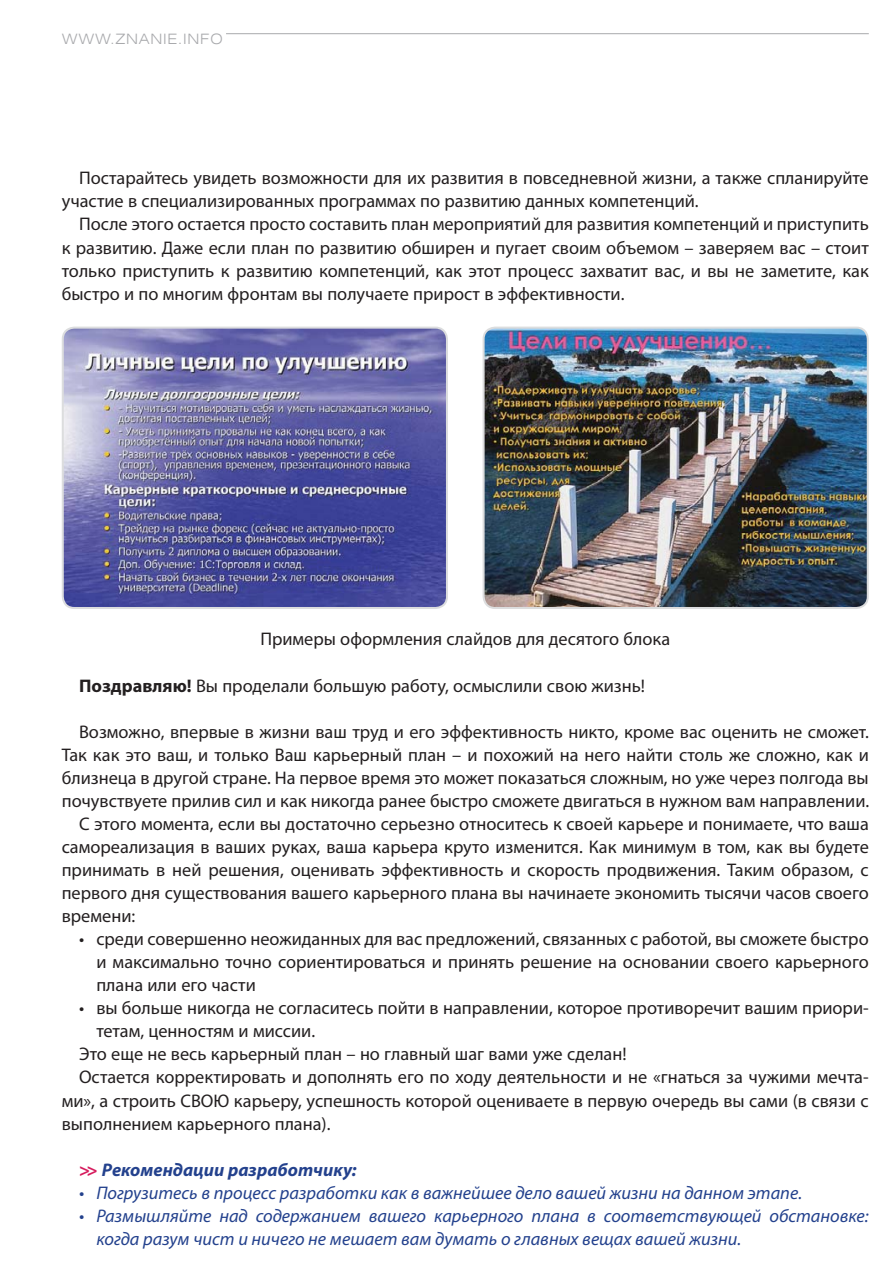
<style>
.page{position:relative;width:893px;height:1263px;background:#fff}
.page>*{position:absolute;margin:0;border:0;box-sizing:border-box;transform-origin:0 0}
.t1{font:18.3px/23.1px "Myriad Pro";color:#231f20;text-align:justify}
.t2{font:italic 18.3px/23.1px "Myriad Pro";color:#23418d}
.t3{font:italic 700 18.3px "Myriad Pro";color:#23418d}
.t4{font:300 14.25px "Helios Ext";letter-spacing:.05em;color:#a8a9ac}
.s1{font-weight:700}
.s2{font-style:normal;color:#d61b5d}
</style>
<div class="page">
<hr style="left:226px;top:33px;width:643px;height:1px;background:#a8a9ac">
<img style="left:63px;top:328px;width:384px;height:280px;border-radius:12px">
<div style="left:62px;top:327px;width:386px;height:282px;border:2px solid #dcddde;border-radius:12px"></div>
<img style="left:484px;top:328px;width:384px;height:280px;border-radius:12px">
<div style="left:482px;top:327px;width:387px;height:282px;border:2px solid #dcddde;border-radius:12px"></div>
<p class="t4" style="left:62px;top:33px;width:162px">WWW.ZNANIE.INFO</p>
<p class="t1" style="left:62px;top:167px;width:808px;text-indent:17px">Постарайтесь увидеть возможности для их развития в повседневной жизни, а также спланируйте участие в специализированных программах по развитию данных компетенций.</p>
<p class="t1" style="left:62px;top:213px;width:808px;text-indent:17px">После этого остается просто составить план мероприятий для развития компетенций и приступить к развитию. Даже если план по развитию обширен и пугает своим объемом – заверяем вас – стоит только приступить к развитию компетенций, как этот процесс захватит вас, и вы не заметите, как быстро и по многим фронтам вы получаете прирост в эффективности.</p>
<p class="t1" style="left:260px;top:628px;width:411px">Примеры оформления слайдов для десятого блока</p>
<p class="t1" style="left:79px;top:674px;width:567px"><span class="s1">Поздравляю!</span> Вы проделали большую работу, осмыслили свою жизнь!</p>
<p class="t1" style="left:79px;top:720px;width:791px">Возможно, впервые в жизни ваш труд и его эффективность никто, кроме вас оценить не сможет.</p>
<p class="t1" style="left:62px;top:743px;width:808px">Так как это ваш, и только Ваш карьерный план – и похожий на него найти столь же сложно, как и</p>
<p class="t1" style="left:62px;top:766px;width:808px">близнеца в другой стране. На первое время это может показаться сложным, но уже через полгода вы</p>
<p class="t1" style="left:62px;top:789px;width:809px">почувствуете прилив сил и как никогда ранее быстро сможете двигаться в нужном вам направлении.</p>
<p class="t1" style="left:79px;top:812px;width:791px">С этого момента, если вы достаточно серьезно относитесь к своей карьере и понимаете, что ваша</p>
<p class="t1" style="left:62px;top:835px;width:808px">самореализация в ваших руках, ваша карьера круто изменится. Как минимум в том, как вы будете</p>
<p class="t1" style="left:62px;top:858px;width:808px">принимать в ней решения, оценивать эффективность и скорость продвижения. Таким образом, с</p>
<p class="t1" style="left:62px;top:881px;width:808px">первого дня существования вашего карьерного плана вы начинаете экономить тысячи часов своего</p>
<p class="t1" style="left:62px;top:904px;width:75px">времени:</p>
<p class="t1" style="left:96px;top:927px;width:774px;text-indent:-17px">• среди совершенно неожиданных для вас предложений, связанных с работой, вы сможете быстро и максимально точно сориентироваться и принять решение на основании своего карьерного плана или его части</p>
<p class="t1" style="left:79px;top:996px;width:791px">• вы больше никогда не согласитесь пойти в направлении, которое противоречит вашим приори-</p>
<p class="t1" style="left:96px;top:1020px;width:220px">тетам, ценностям и миссии.</p>
<p class="t1" style="left:79px;top:1043px;width:549px">Это еще не весь карьерный план – но главный шаг вами уже сделан!</p>
<p class="t1" style="left:79px;top:1066px;width:791px">Остается корректировать и дополнять его по ходу деятельности и не «гнаться за чужими мечта-</p>
<p class="t1" style="left:62px;top:1089px;width:808px">ми», а строить СВОЮ карьеру, успешность которой оцениваете в первую очередь вы сами (в связи с</p>
<p class="t1" style="left:62px;top:1112px;width:270px">выполнением карьерного плана).</p>
<p class="t3" style="left:79px;top:1159px;width:279px"><span class="s2">&gt;&gt;</span> Рекомендации разработчику:</p>
<p class="t2" style="left:79px;top:1181px;width:725px">• Погрузитесь в процесс разработки как в важнейшее дело вашей жизни на данном этапе.</p>
<p class="t2" style="left:96px;top:1204px;width:774px;text-indent:-17px">• Размышляйте над содержанием вашего карьерного плана в соответствующей обстановке: когда разум чист и ничего не мешает вам думать о главных вещах вашей жизни.</p>
</div>
